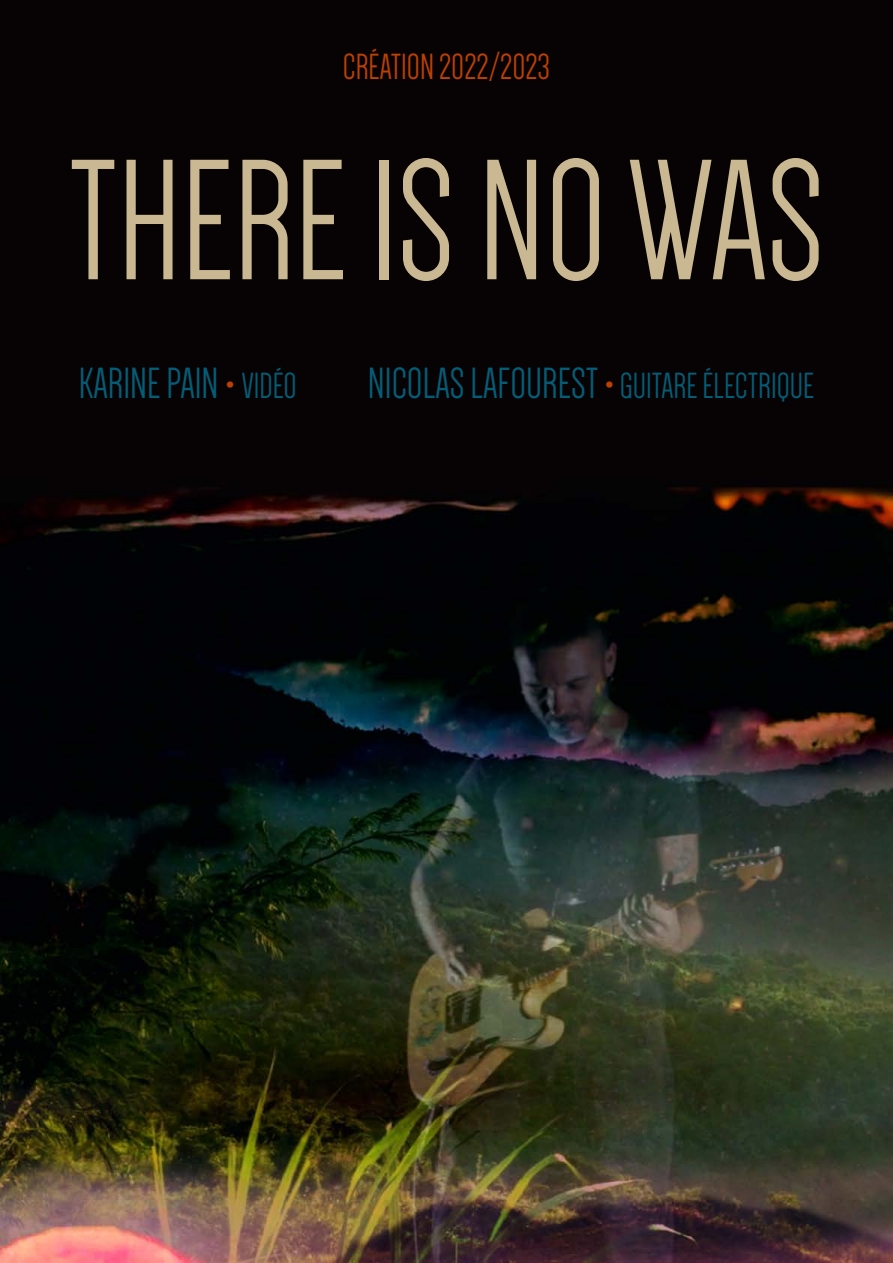
<style>
.page{position:relative;width:893px;height:1263px;background:#fff}
.page>*{position:absolute;margin:0;border:0;box-sizing:border-box;transform-origin:0 0}
.t1{font:177px "Dense";color:#c9b891}
.t2{font:45px "Dense";color:#045d77}
.t3{font:37.5px "Dense";color:#045d77}
.t4{font:37.5px "Dense";color:#bd4000}
.s1{font-size:45px}
.s2{font-size:45px;color:#bd4000}
</style>
<div class="page">
<img style="left:0;top:0;width:893px;height:1263px">
<p class="t4" style="left:343px;top:48px;width:49px">CRÉATION</p>
<p class="t4" style="left:439px;top:48px;width:113px">2022/2023</p>
<h1 class="t1" style="left:68px;top:134px;width:758px">THERE IS NO WAS</h1>
<p class="t2" style="left:79px;top:361px;width:29px">KARINE</p>
<p class="t3" style="left:166px;top:367px;width:128px"><span class="s1">PAIN</span> <span class="s2">•</span> VIDÉO</p>
<p class="t3" style="left:368px;top:367px;width:445px"><span class="s1">NICOLAS LAFOUREST</span> <span class="s2">•</span> GUITARE ÉLECTRIQUE</p>
</div>
